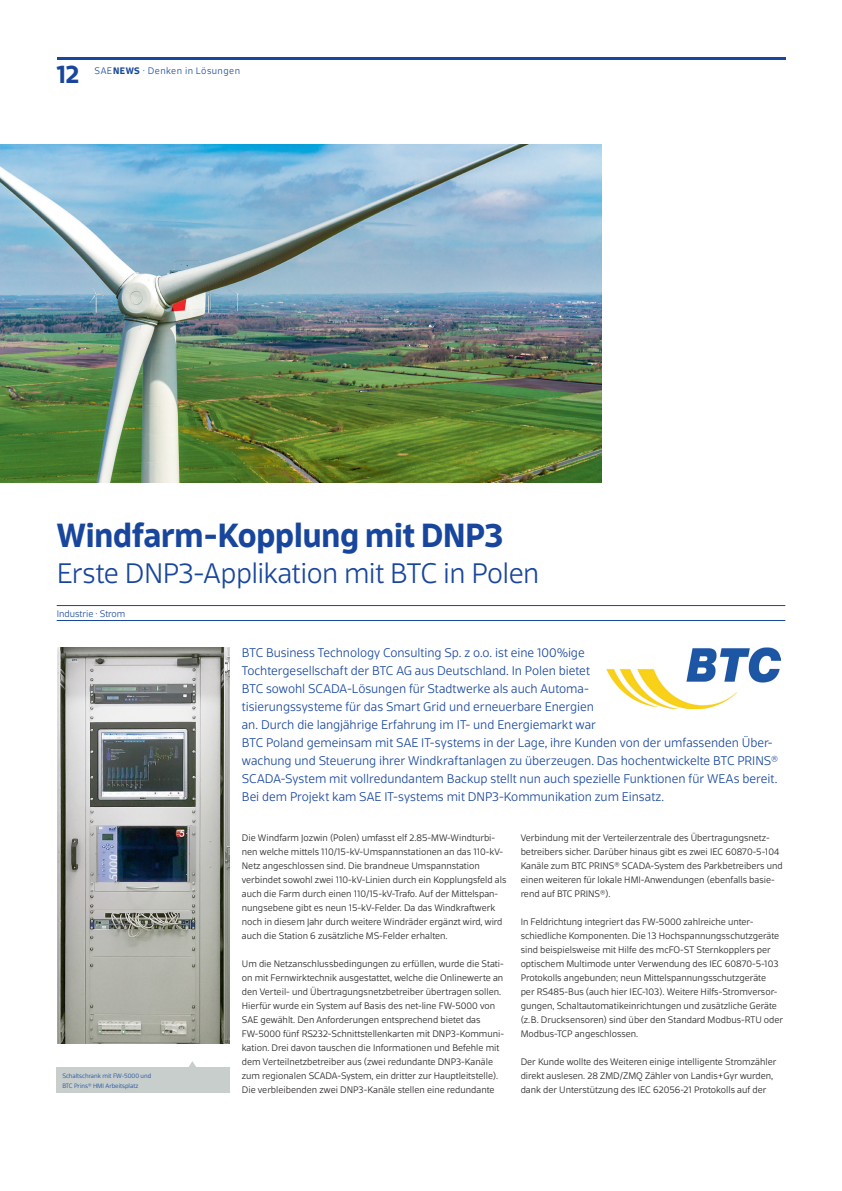
<style>
.page{position:relative;width:842px;height:1191px;background:#fff}
.page>*{position:absolute;margin:0;border:0;box-sizing:border-box;transform-origin:0 0}
.t1{font:700 32px "Scuba Pro";letter-spacing:-.005em;color:#18469d}
.t2{font:300 27px "Scuba Pro";letter-spacing:-.02em;color:#18469d}
.t3{font:700 24px "Scuba Pro";color:#18469d}
.t4{font:300 12px/18px "Scuba Pro";letter-spacing:-.005em;color:#18469d}
.t5{font:300 9px/14px "Scuba Pro";color:#231f20}
.t6{font:300 9px "Scuba Pro";letter-spacing:.04em;color:#18469d}
.t7{font:300 9px "Scuba Pro";color:#18469d}
.t8{font:300 6px/9.3px "Scuba Pro";color:#18469d}
.s1{font-weight:700}
</style>
<div class="page">
<hr style="left:57px;top:605px;width:728px;height:1px;background:#18469d">
<hr style="left:57px;top:620px;width:728px;height:1px;background:#18469d">
<img style="left:606px;top:648px;width:174px;height:61px">
<img style="left:57px;top:647px;width:173px;height:396px">
<svg style="left:188px;top:1061px;width:8px;height:6px"></svg>
<div style="left:57px;top:1067px;width:173px;height:26px;background:#c7cecc"></div>
<img style="left:0;top:145px;width:601px;height:337px">
<hr style="left:57px;top:57px;width:728px;height:3px;background:#18469d">
<h3 class="t3" style="left:57px;top:59px;width:24px">12</h3>
<p class="t6" style="left:95px;top:65px;width:147px">SAE<span class="s1">NEWS</span> · Denken in Lösungen</p>
<h1 class="t1" style="left:57px;top:516px;width:448px">Windfarm-Kopplung mit DNP3</h1>
<h2 class="t2" style="left:57px;top:557px;width:484px">Erste DNP3-Applikation mit BTC in Polen</h2>
<p class="t7" style="left:57px;top:608px;width:70px">Industrie · Strom</p>
<p class="t4" style="left:242px;top:644px;width:538px">BTC Business Technology Consulting Sp. z o.o. ist eine 100%ige<br>Tochtergesellschaft der BTC AG aus Deutschland. In Polen bietet<br>BTC sowohl SCADA-Lösungen für Stadtwerke als auch Automa-<br>tisierungssysteme für das Smart Grid und erneuerbare Energien<br>an. Durch die langjährige Erfahrung im IT- und Energiemarkt war<br>BTC Poland gemeinsam mit SAE IT-systems in der Lage, ihre Kunden von der umfassenden Über&shy;wachung und Steuerung ihrer Windkraftanlagen zu überzeugen. Das hochentwickelte BTC PRINS<sup>® </sup>SCADA-System mit vollredundantem Backup stellt nun auch spezielle Funktionen für WEAs bereit.<br>Bei dem Projekt kam SAE IT-systems mit DNP3-Kommunikation zum Einsatz.</p>
<p class="t8" style="left:62px;top:1071px;width:90px">Schaltschrank mit FW-5000 und<br>BTC Prins<sup>®</sup> HMI Arbeitsplatz</p>
<p class="t5" style="left:242px;top:830px;width:266px">Die Windfarm Jozwin (Polen) umfasst elf 2.85-MW-Windturbi&shy;nen welche mittels 110/15-kV-Umspannstationen an das 110-kV-Netz angeschlossen sind. Die brandneue Umspannstation verbindet sowohl zwei 110-kV-Linien durch ein Kopplungsfeld als auch die Farm durch einen 110/15-kV-Trafo. Auf der Mittelspan&shy;nungsebene gibt es neun 15-kV-Felder. Da das Windkraftwerk noch in diesem Jahr durch weitere Windräder ergänzt wird, wird auch die Station 6 zusätzliche MS-Felder erhalten.</p>
<p class="t5" style="left:242px;top:956px;width:264px">Um die Netzanschlussbedingungen zu erfüllen, wurde die Stati&shy;on mit Fernwirktechnik ausgestattet, welche die Onlinewerte an den Verteil- und Übertragungsnetzbetreiber übertragen sollen.<br>Hierfür wurde ein System auf Basis des net-line FW-5000 von SAE gewählt. Den Anforderungen entsprechend bietet das FW-5000 fünf RS232-Schnittstellenkarten mit DNP3-Kommuni&shy;kation. Drei davon tauschen die Informationen und Befehle mit dem Verteilnetzbetreiber aus (zwei redundante DNP3-Kanäle zum regionalen SCADA-System, ein dritter zur Hauptleitstelle).<br>Die verbleibenden zwei DNP3-Kanäle stellen eine redundante</p>
<p class="t5" style="left:521px;top:830px;width:264px">Verbindung mit der Verteilerzentrale des Übertragungsnetz&shy;betreibers sicher. Darüber hinaus gibt es zwei IEC 60870-5-104<br>Kanäle zum BTC PRINS<sup>®</sup> SCADA-System des Parkbetreibers und einen weiteren für lokale HMI-Anwendungen (ebenfalls basie&shy;rend auf BTC PRINS<sup>®</sup>).</p>
<p class="t5" style="left:521px;top:914px;width:264px">In Feldrichtung integriert das FW-5000 zahlreiche unter&shy;schiedliche Komponenten. Die 13 Hochspannungsschutzgeräte sind beispielsweise mit Hilfe des mcFO-ST Sternkopplers per optischem Multimode unter Verwendung des IEC 60870-5-103<br>Protokolls angebunden; neun Mittelspannungsschutzgeräte<br>per RS485-Bus (auch hier IEC-103). Weitere Hilfs-Stromversor&shy;gungen, Schaltautomatikeinrichtungen und zusätzliche Geräte (z.B. Drucksensoren) sind über den Standard Modbus-RTU oder Modbus-TCP angeschlossen.</p>
<p class="t5" style="left:521px;top:1054px;width:257px">Der Kunde wollte des Weiteren einige intelligente Stromzähler direkt auslesen. 28 ZMD/ZMQ Zähler von Landis+Gyr wurden, dank der Unterstützung des IEC 62056-21 Protokolls auf der</p>
</div>
